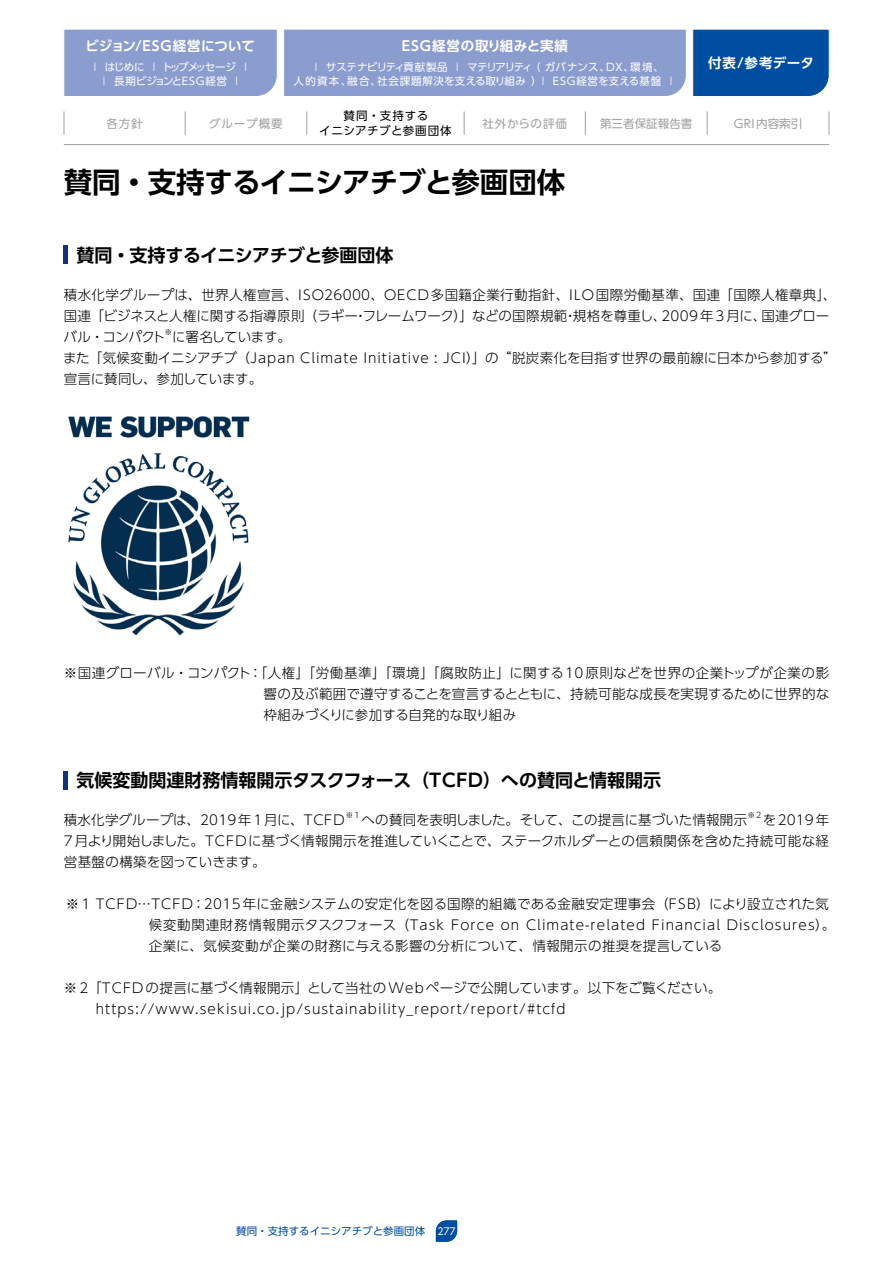
<style>
.page{position:relative;width:893px;height:1263px;background:#fff}
.page>*{position:absolute;margin:0;border:0;box-sizing:border-box;transform-origin:0 0}
.t1{font:700 28.5px "UD Shin Go Pro De";letter-spacing:-.025em;color:#000}
.t2{font:700 18px "UD Shin Go Pro De";color:#000}
.t3{font:700 18px "UD Shin Go Pro De";letter-spacing:-.025em;color:#000}
.t4{font:300 13.5px/21px "UD Shin Go Pro";letter-spacing:.025em;color:#000}
.t5{font:300 13.5px/21px "UD Shin Go Pro";letter-spacing:.08em;color:#000}
.t6{font:300 13.5px "UD Shin Go Pro";letter-spacing:-.005em;color:#000}
.t7{font:300 13.5px "UD Shin Go Pro";letter-spacing:.045em;color:#000}
.t8{font:300 13.5px "UD Shin Go Pro";color:#000}
.t9{font:700 13.5px "UD Shin Go Pro De";letter-spacing:.04em;color:#fff}
.t10{font:700 13.5px "UD Shin Go Pro De";letter-spacing:.02em;color:#fff}
.t11{font:300 13.5px "UD Shin Go Pro";letter-spacing:-.015em;color:#000}
.t12{font:11.55px "UD Shin Go Pro";letter-spacing:.045em;color:#000}
.t13{font:11.55px "UD Shin Go Pro";letter-spacing:.05em;color:#9fa0a0}
.t14{font:11.55px "UD Shin Go Pro";color:#9fa0a0}
.t15{font:11.55px "UD Shin Go Pro";letter-spacing:.025em;color:#9fa0a0}
.t16{font:11.55px "UD Shin Go Pro";letter-spacing:.07em;color:#9fa0a0}
.t17{font:10.5px "UD Shin Go Pro";letter-spacing:.005em;color:#fff}
.t18{font:10.5px "UD Shin Go Pro";color:#004ea2}
.t19{font:10.5px "UD Shin Go Pro";letter-spacing:.035em;color:#fff}
.t20{font:10.5px "UD Shin Go Pro";letter-spacing:.05em;color:#fff}
.t21{font:10.5px "UD Shin Go Pro";letter-spacing:-.045em;color:#fff}
.t22{font:10.5px "UD Shin Go Pro";letter-spacing:-.12em;color:#fff}
.t23{font:10.5px "UD Shin Go Pro";letter-spacing:-.135em;color:#fff}
.t24{font:9.75px "UD Shin Go Pro";color:#fff;scale:.95 1}
.t25{font:8.4px "UD Shin Go Pro";color:#fff;scale:1.25 1}
.t26{font:300 7.8px "UD Shin Go Pro";color:#000}
.s1{font-size:8.4px}
</style>
<div class="page">
<hr style="left:64px;top:144px;width:765px;height:1px;background:#9fa0a0">
<svg style="left:185px;top:111px;width:1px;height:24px"></svg>
<svg style="left:64px;top:111px;width:1px;height:24px"></svg>
<svg style="left:464px;top:111px;width:1px;height:24px"></svg>
<svg style="left:307px;top:111px;width:1px;height:24px"></svg>
<svg style="left:829px;top:111px;width:1px;height:24px"></svg>
<svg style="left:585px;top:111px;width:1px;height:24px"></svg>
<svg style="left:707px;top:111px;width:1px;height:24px"></svg>
<svg style="left:436px;top:1220px;width:21px;height:22px"></svg>
<svg style="left:64px;top:29px;width:766px;height:68px;background:#7993c9"></svg>
<hr style="left:64px;top:246px;width:4px;height:18px;background:#0c3388">
<hr style="left:64px;top:771px;width:4px;height:18px;background:#0c3388">
<img style="left:68px;top:416px;width:182px;height:220px">
<p class="t10" style="left:86px;top:35px;width:171px">ビジョン/ESG経営について</p>
<p class="t25" style="left:241px;top:60px;width:10px">|</p>
<p class="t22" style="left:162px;top:59px;width:76px">トップメッセージ</p>
<p class="t17" style="left:105px;top:59px;width:41px">はじめに</p>
<p class="t25" style="left:90px;top:60px;width:10px">｜</p>
<p class="t25" style="left:149px;top:60px;width:10px">｜</p>
<p class="t25" style="left:311px;top:60px;width:10px">｜</p>
<p class="t9" style="left:402px;top:35px;width:168px">ESG経営の取り組みと実績</p>
<p class="t21" style="left:326px;top:59px;width:123px">サステナビリティ貢献製品</p>
<p class="t25" style="left:452px;top:60px;width:10px">｜</p>
<p class="t17" style="left:530px;top:59px;width:81px">（ガバナンス、</p>
<p class="t17" style="left:630px;top:59px;width:35px">環境、</p>
<p class="t23" style="left:467px;top:59px;width:67px">マテリアリティ</p>
<p class="t17" style="left:606px;top:59px;width:30px">DX、</p>
<p class="t25" style="left:99px;top:74px;width:10px">｜</p>
<p class="t17" style="left:114px;top:72px;width:114px">長期ビジョンとESG経営</p>
<p class="t25" style="left:232px;top:74px;width:10px">|</p>
<p class="t19" style="left:377px;top:72px;width:150px">社会課題解決を支える取り組み</p>
<p class="t20" style="left:531px;top:72px;width:132px">）<span class="s1">｜</span> ESG経営を支える基盤</p>
<p class="t17" style="left:294px;top:72px;width:59px">人的資本、</p>
<p class="t17" style="left:347px;top:72px;width:35px">融合、</p>
<p class="t25" style="left:666px;top:74px;width:10px">|</p>
<p class="t13" style="left:106px;top:114px;width:38px">各方針</p>
<p class="t13" style="left:209px;top:114px;width:75px">グループ概要</p>
<p class="t12" style="left:344px;top:107px;width:86px">賛同・支持する</p>
<p class="t12" style="left:319px;top:121px;width:134px">イニシアチブと参画団体</p>
<p class="t16" style="left:482px;top:114px;width:86px">社外からの評価</p>
<p class="t14" style="left:600px;top:114px;width:94px">第三者保証報告書</p>
<h1 class="t1" style="left:64px;top:159px;width:503px">賛同・支持するイニシアチブと参画団体</h1>
<p class="t9" style="left:744px;top:52px;width:71px">参考データ</p>
<p class="t9" style="left:708px;top:52px;width:68px">付表/ 付表</p>
<p class="t15" style="left:734px;top:114px;width:70px">GRI内容索引</p>
<h2 class="t3" style="left:77px;top:240px;width:318px">賛同・支持するイニシアチブと参画団体</h2>
<p class="t4" style="left:761px;top:284px;width:76px;text-indent:-698px">積水化学グループは、世界人権宣言、ISO26000、OECD多国籍企業行動指針、ILO国際労働基準、国連「国際人権章典、「国連グロー</p>
<p class="t6" style="left:64px;top:305px;width:604px">国連「ビジネスと人権に関する指導原則（ラギーフレームワーク）」などの国際規範規格を尊重し、</p>
<p class="t4" style="left:661px;top:305px;width:106px">2009年3月に、</p>
<p class="t4" style="left:354px;top:305px;width:15px">・</p>
<p class="t4" style="left:563px;top:305px;width:15px">・</p>
<p class="t26" style="left:165px;top:326px;width:9px">※</p>
<p class="t4" style="left:63px;top:326px;width:775px">バル・コンパクト<br>また「気候変動イニシアチブ（Japan Climate Initiative : JCI）」の“脱炭素化を目指す世界の最前線に日本から参加する“宣言に賛同し、参加しています。</p>
<p class="t11" style="left:172px;top:326px;width:120px">に署名しています。</p>
<p class="t4" style="left:64px;top:662px;width:189px">※国連グローバル・コンパクト</p>
<p class="t7" style="left:249px;top:662px;width:582px">「：人権」「労働基準」「環境」「腐敗防止」に関する10原則などを世界の企業トップが企業の影</p>
<p class="t4" style="left:264px;top:683px;width:567px">響の及ぶ範囲で遵守することを宣言するとともに、持続可能な成長を実現するために世界的な枠組みづくりに参加する自発的な取り組み</p>
<h2 class="t2" style="left:77px;top:765px;width:586px">気候変動関連財務情報開示タスクフォース（TCFD）への賛同と情報開示</h2>
<p class="t26" style="left:747px;top:809px;width:16px">※2</p>
<p class="t26" style="left:346px;top:809px;width:16px">※1</p>
<p class="t4" style="left:64px;top:809px;width:767px">積水化学グループは、2019年1月に、TCFD<br>7月より開始しました。TCFDに基づく情報開示を推進していくことで、ステークホルダーとの信頼関係を含めた持続可能な経営基盤の構築を図っていきます。</p>
<p class="t4" style="left:727px;top:893px;width:110px;text-indent:-661px">※1 TCFD…TCFD：2015年に金融システムの安定化を図る国際的組織である金融安定理事会（FSB）により設立された気<br>Disclosures 。(</p>
<p class="t8" style="left:361px;top:809px;width:387px">への賛同を表明しました。そして、この提言に基づいた情報開示</p>
<p class="t4" style="left:763px;top:809px;width:68px">を2019年</p>
<p class="t4" style="left:149px;top:914px;width:575px">候変動関連財務情報開示タスクフォース（Task<br>企業に、気候変動が企業の財務に与える影響の分析について、情報開示の推奨を提言している</p>
<p class="t5" style="left:96px;top:977px;width:627px;text-indent:-32px">※2「TCFDの提言に基づく情報開示」として当社のWebページで公開しています。以下をご覧ください。https://www.sekisui.co.jp/sustainability_report/report/#tcfd</p>
<p class="t5" style="left:526px;top:914px;width:120px">Climate-related</p>
<p class="t5" style="left:652px;top:914px;width:70px">Financial</p>
<p class="t4" style="left:451px;top:914px;width:44px">Force</p>
<p class="t4" style="left:501px;top:914px;width:20px">on</p>
<p class="t18" style="left:236px;top:1222px;width:190px">賛同・支持するイニシアチブと参画団体</p>
<p class="t24" style="left:437px;top:1223px;width:20px">277</p>
</div>
